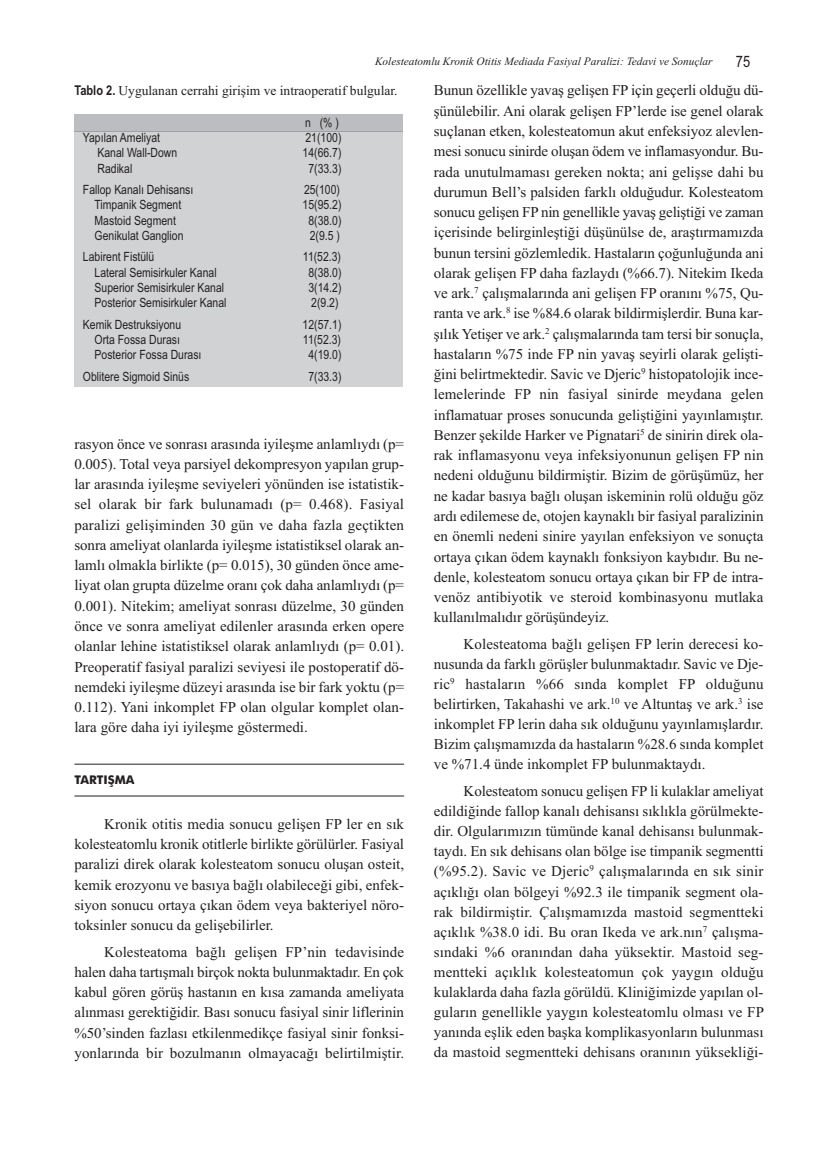
<style>
.page{position:relative;width:838px;height:1170px;background:#fff}
.page>*{position:absolute;margin:0;border:0;box-sizing:border-box;transform-origin:0 0}
.t1{font:15.75px "Arial Narrow";color:#231f20}
.t2{font:15px/20.2px "Times New Roman";color:#231f20;text-align:justify}
.t3{font:13.5px "Times New Roman";color:#231f20}
.t4{font:12.75px "Arial Narrow";color:#231f20}
.t5{font:700 12px "Futura BT";color:#231f20}
.t6{font:italic 11.25px "Times New Roman";color:#231f20}
.s1{font-family:"Arial Narrow";font-weight:700}
</style>
<div class="page">
<div style="left:74px;top:132px;width:329px;height:255px;background:#d1d2d4"></div>
<div style="left:74px;top:115px;width:329px;height:16px;background:#bcbdc0"></div>
<hr style="left:74px;top:131px;width:329px;height:1px;background:#a0a1a5">
<hr style="left:74px;top:763px;width:330px;height:1px;background:#231f20">
<hr style="left:74px;top:795px;width:330px;height:1px;background:#231f20">
<p class="t6" style="left:375px;top:55px;width:339px">Kolesteatomlu Kronik Otitis Mediada Fasiyal Paralizi: Tedavi ve Sonuçlar</p>
<p class="t1" style="left:736px;top:52px;width:16px">75</p>
<p class="t3" style="left:74px;top:82px;width:325px"><span class="s1">Tablo 2.</span> Uygulanan cerrahi girişim ve intraoperatif bulgular.</p>
<p class="t4" style="left:305px;top:115px;width:35px">n (%)</p>
<p class="t4" style="left:83px;top:130px;width:79px">Yapılan Ameliyat</p>
<p class="t4" style="left:305px;top:130px;width:38px">21(100)</p>
<p class="t4" style="left:97px;top:146px;width:81px">Kanal Wall-Down</p>
<p class="t4" style="left:302px;top:146px;width:40px">14(66.7)</p>
<p class="t4" style="left:97px;top:161px;width:36px">Radikal</p>
<p class="t4" style="left:308px;top:161px;width:35px">7(33.3)</p>
<p class="t4" style="left:83px;top:182px;width:112px">Fallop Kanalı Dehisansı</p>
<p class="t4" style="left:304px;top:182px;width:38px">25(100)</p>
<p class="t4" style="left:94px;top:197px;width:88px">Timpanik Segment</p>
<p class="t4" style="left:302px;top:197px;width:40px">15(95.2)</p>
<p class="t4" style="left:95px;top:213px;width:83px">Mastoid Segment</p>
<p class="t4" style="left:308px;top:213px;width:35px">8(38.0)</p>
<p class="t4" style="left:95px;top:228px;width:90px">Genikulat Ganglion</p>
<p class="t4" style="left:310px;top:228px;width:32px">2(9.5 )</p>
<p class="t4" style="left:83px;top:249px;width:73px">Labirent Fistülü</p>
<p class="t4" style="left:303px;top:249px;width:40px">11(52.3)</p>
<p class="t4" style="left:95px;top:265px;width:124px">Lateral Semisirkuler Kanal</p>
<p class="t4" style="left:308px;top:265px;width:35px">8(38.0)</p>
<p class="t4" style="left:95px;top:280px;width:131px">Superior Semisirkuler Kanal</p>
<p class="t4" style="left:308px;top:280px;width:35px">3(14.2)</p>
<p class="t4" style="left:95px;top:295px;width:133px">Posterior Semisirkuler Kanal</p>
<p class="t4" style="left:311px;top:295px;width:29px">2(9.2)</p>
<p class="t4" style="left:83px;top:317px;width:100px">Kemik Destruksiyonu</p>
<p class="t4" style="left:302px;top:317px;width:40px">12(57.1)</p>
<p class="t4" style="left:95px;top:332px;width:87px">Orta Fossa Durası</p>
<p class="t4" style="left:303px;top:332px;width:40px">11(52.3)</p>
<p class="t4" style="left:95px;top:347px;width:108px">Posterior Fossa Durası</p>
<p class="t4" style="left:308px;top:347px;width:35px">4(19.0)</p>
<p class="t4" style="left:83px;top:368px;width:108px">Oblitere Sigmoid Sinüs</p>
<p class="t4" style="left:308px;top:368px;width:35px">7(33.3)</p>
<p class="t2" style="left:74px;top:433px;width:331px">rasyon önce ve sonrası arasında iyileşme anlamlıydı (p= 0.005). Total veya parsiyel dekompresyon yapılan grup&shy;lar arasında iyileşme seviyeleri yönünden ise istatistik&shy;sel olarak bir fark bulunamadı (p= 0.468). Fasiyal paralizi gelişiminden 30 gün ve daha fazla geçtikten sonra ameliyat olanlarda iyileşme istatistiksel olarak an&shy;lamlı olmakla birlikte (p= 0.015), 30 günden önce ame&shy;liyat olan grupta düzelme oranı çok daha anlamlıydı (p= 0.001). Nitekim; ameliyat sonrası düzelme, 30 günden önce ve sonra ameliyat edilenler arasında erken opere olanlar lehine istatistiksel olarak anlamlıydı (p= 0.01).<br>Preoperatif fasiyal paralizi seviyesi ile postoperatif dö&shy;nemdeki iyileşme düzeyi arasında ise bir fark yoktu (p= 0.112). Yani inkomplet FP olan olgular komplet olan&shy;lara göre daha iyi iyileşme göstermedi.</p>
<p class="t5" style="left:74px;top:772px;width:62px">TARTIŞMA</p>
<p class="t2" style="left:74px;top:813px;width:331px;text-indent:30px">Kronik otitis media sonucu gelişen FP ler en sık kolesteatomlu kronik otitlerle birlikte görülürler. Fasiyal paralizi direk olarak kolesteatom sonucu oluşan osteit, kemik erozyonu ve basıya bağlı olabileceği gibi, enfek&shy;siyon sonucu ortaya çıkan ödem veya bakteriyel nöro&shy;toksinler sonucu da gelişebilirler.</p>
<p class="t2" style="left:74px;top:941px;width:331px;text-indent:30px">Kolesteatoma bağlı gelişen FP’nin tedavisinde halen daha tartışmalı birçok nokta bulunmaktadır. En çok kabul gören görüş hastanın en kısa zamanda ameliyata alınması gerektiğidir. Bası sonucu fasiyal sinir liflerinin %50’sinden fazlası etkilenmedikçe fasiyal sinir fonksi&shy;yonlarında bir bozulmanın olmayacağı belirtilmiştir.</p>
<p class="t2" style="left:434px;top:80px;width:331px">Bunun özellikle yavaş gelişen FP için geçerli olduğu dü&shy;şünülebilir. Ani olarak gelişen FP’lerde ise genel olarak suçlanan etken, kolesteatomun akut enfeksiyoz alevlen&shy;mesi sonucu sinirde oluşan ödem ve inflamasyondur. Bu&shy;rada unutulmaması gereken nokta; ani gelişse dahi bu durumun Bell’s palsiden farklı olduğudur. Kolesteatom sonucu gelişen FP nin genellikle yavaş geliştiği ve zaman içerisinde belirginleştiği düşünülse de, araştırmamızda bunun tersini gözlemledik. Hastaların çoğunluğunda ani olarak gelişen FP daha fazlaydı (%66.7). Nitekim Ikeda ve ark.<sup>7</sup> çalışmalarında ani gelişen FP oranını %75, Qu&shy;ranta ve ark.<sup>8</sup> ise %84.6 olarak bildirmişlerdir. Buna kar&shy;şılık Yetişer ve ark.<sup>2</sup> çalışmalarında tam tersi bir sonuçla, hastaların %75 inde FP nin yavaş seyirli olarak gelişti&shy;ğini belirtmektedir. Savic ve Djeric<sup>9</sup> histopatolojik ince&shy;lemelerinde FP nin fasiyal sinirde meydana gelen inflamatuar proses sonucunda geliştiğini yayınlamıştır.<br>Benzer şekilde Harker ve Pignatari<sup>5</sup> de sinirin direk ola&shy;rak inflamasyonu veya infeksiyonunun gelişen FP nin nedeni olduğunu bildirmiştir. Bizim de görüşümüz, her ne kadar basıya bağlı oluşan iskeminin rolü olduğu göz ardı edilemese de, otojen kaynaklı bir fasiyal paralizinin en önemli nedeni sinire yayılan enfeksiyon ve sonuçta ortaya çıkan ödem kaynaklı fonksiyon kaybıdır. Bu ne&shy;denle, kolesteatom sonucu ortaya çıkan bir FP de intra&shy;venöz antibiyotik ve steroid kombinasyonu mutlaka kullanılmalıdır görüşündeyiz.</p>
<p class="t2" style="left:434px;top:633px;width:331px;text-indent:30px">Kolesteatoma bağlı gelişen FP lerin derecesi ko&shy;nusunda da farklı görüşler bulunmaktadır. Savic ve Dje&shy;ric<sup>9</sup> hastaların %66 sında komplet FP olduğunu belirtirken, Takahashi ve ark.<sup>10</sup> ve Altuntaş ve ark.<sup>3</sup> ise inkomplet FP lerin daha sık olduğunu yayınlamışlardır.<br>Bizim çalışmamızda da hastaların %28.6 sında komplet ve %71.4 ünde inkomplet FP bulunmaktaydı.</p>
<p class="t2" style="left:434px;top:780px;width:332px;text-indent:30px">Kolesteatom sonucu gelişen FP li kulaklar ameliyat edildiğinde fallop kanalı dehisansı sıklıkla görülmekte&shy;dir. Olgularımızın tümünde kanal dehisansı bulunmak&shy;taydı. En sık dehisans olan bölge ise timpanik segmentti (%95.2). Savic ve Djeric<sup>9</sup> çalışmalarında en sık sinir açıklığı olan bölgeyi %92.3 ile timpanik segment ola&shy;rak bildirmiştir. Çalışmamızda mastoid segmentteki açıklık %38.0 idi. Bu oran Ikeda ve ark.nın<sup>7</sup> çalışma&shy;sındaki %6 oranından daha yüksektir. Mastoid seg&shy;mentteki açıklık kolesteatomun çok yaygın olduğu kulaklarda daha fazla görüldü. Kliniğimizde yapılan ol&shy;guların genellikle yaygın kolesteatomlu olması ve FP yanında eşlik eden başka komplikasyonların bulunması da mastoid segmentteki dehisans oranının yüksekliği-</p>
</div>
